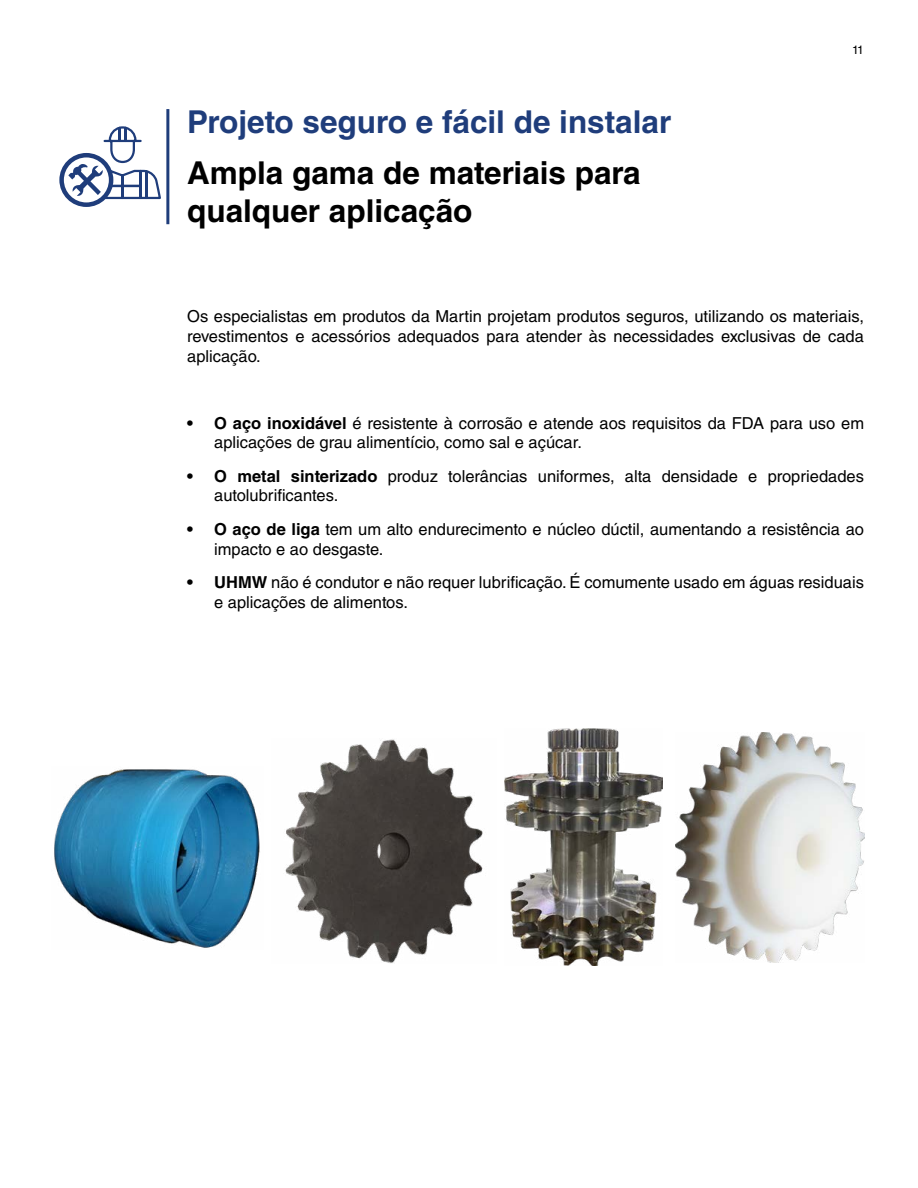
<style>
.page{position:relative;width:918px;height:1188px;background:#fff}
.page>*{position:absolute;margin:0;border:0;box-sizing:border-box;transform-origin:0 0}
.t1{font:700 31.5px/37.8px "Helvetica LT Std";color:#000}
.t2{font:700 31.5px "Helvetica LT Std";color:#1f3d7b}
.t3{font:16.5px/19.8px "Helvetica LT Std";color:#000}
.t4{font:12px "Helvetica LT Std";color:#000}
.s1{font-weight:700}
</style>
<div class="page">
<hr style="left:166px;top:109px;width:3px;height:115px;background:#1f3d7b">
<svg style="left:62px;top:155px;width:49px;height:50px"></svg>
<div style="left:59px;top:153px;width:54px;height:54px;border:4px solid #1f3d7b;border-radius:50%"></div>
<svg style="left:68px;top:126px;width:93px;height:74px"></svg>
<img style="left:285px;top:739px;width:198px;height:225px">
<img style="left:505px;top:729px;width:157px;height:237px">
<img style="left:675px;top:732px;width:189px;height:230px">
<img style="left:54px;top:769px;width:206px;height:179px">
<h1 class="t2" style="left:187px;top:103px;width:486px">Projeto seguro e fácil de instalar</h1>
<h1 class="t1" style="left:187px;top:154px;width:455px">Ampla gama de materiais para qualquer aplicação</h1>
<p class="t4" style="left:852px;top:43px;width:13px">11</p>
<p class="t3" style="left:187px;top:307px;width:678px;text-align:justify">Os especialistas em produtos da Martin projetam produtos seguros, utilizando os materiais, revestimentos e acessórios adequados para atender às necessidades exclusivas de cada aplicação.</p>
<p class="t3" style="left:214px;top:413px;width:651px;text-indent:-27px"><span class="s1">• O aço inoxidável</span> é resistente à corrosão e atende aos requisitos da FDA para uso em aplicações de grau alimentício, como sal e açúcar.</p>
<p class="t3" style="left:214px;top:466px;width:651px;text-indent:-27px"><span class="s1">• O metal sinterizado</span> produz tolerâncias uniformes, alta densidade e propriedades autolubrificantes.</p>
<p class="t3" style="left:214px;top:519px;width:651px;text-indent:-27px"><span class="s1">• O aço de liga</span> tem um alto endurecimento e núcleo dúctil, aumentando a resistência ao impacto e ao desgaste.</p>
<p class="t3" style="left:214px;top:572px;width:651px;text-indent:-27px"><span class="s1">• UHMW</span> não é condutor e não requer lubrificação. É comumente usado em águas residuais e aplicações de alimentos.</p>
</div>
